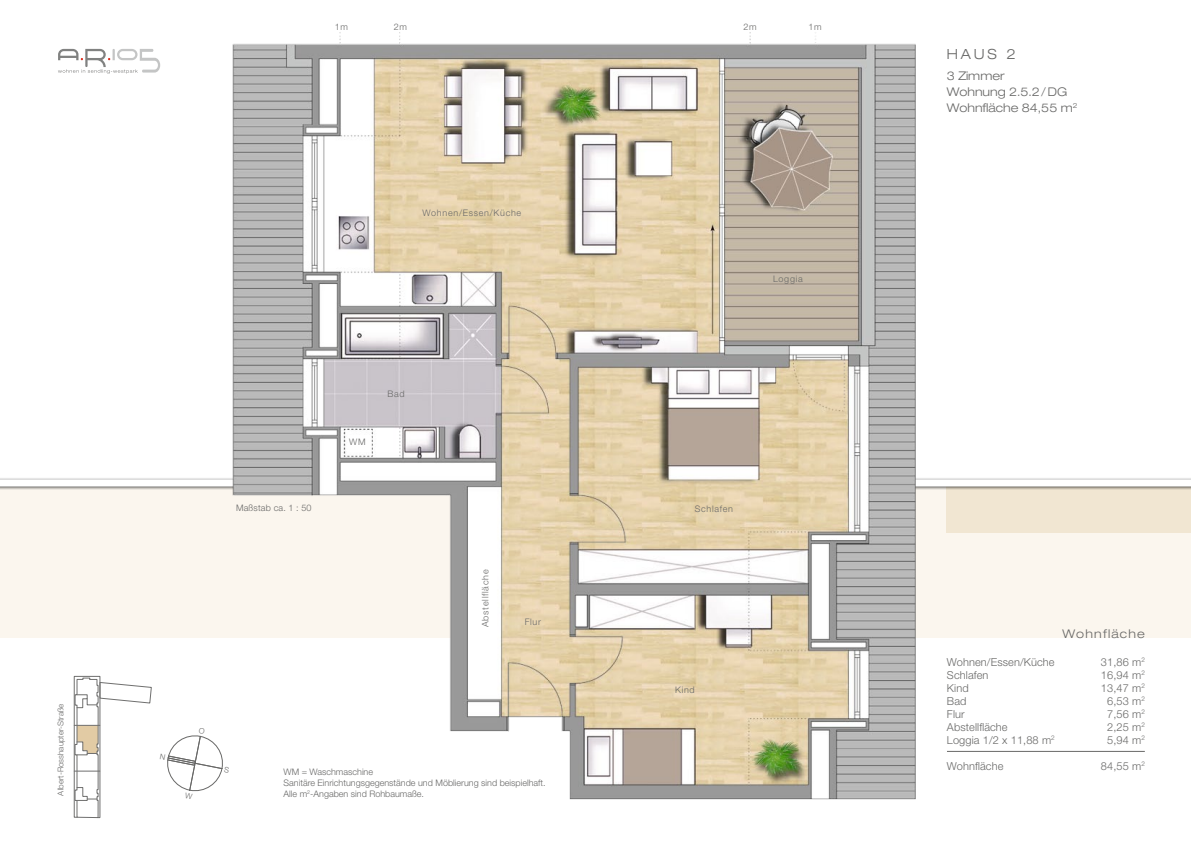
<style>
.page{position:relative;width:1191px;height:842px;background:#fff}
.page>*{position:absolute;margin:0;border:0;box-sizing:border-box;transform-origin:0 0}
.t1{font:300 expanded 14px "Helvetica Neue LT Pro";color:#686867}
.t2{font:300 expanded 12px/16px "Helvetica Neue LT Pro";color:#686867}
.t3{font:300 expanded 12px "Helvetica Neue LT Pro";letter-spacing:.1em;color:#686867}
.t4{font:300 11px "Helvetica Neue LT Pro";letter-spacing:.01em;color:#686867}
.t5{font:300 9px/11px "Helvetica Neue LT Pro";color:#686867}
.t6{font:300 9px "Helvetica Neue LT Pro";letter-spacing:.08em;color:#686867}
.t7{font:300 9px "Helvetica Neue LT Pro";letter-spacing:.02em;color:#686867}
.t8{font:300 8px "Helvetica Neue LT Pro";color:#686867}
</style>
<div class="page">
<div style="left:0;top:483px;width:1191px;height:155px;background:#fbf6ee"></div>
<div style="left:947px;top:486px;width:244px;height:47px;background:#f1e6d2"></div>
<div style="left:0;top:477px;width:1191px;height:14px;background:#000;opacity:.75"></div>
<div style="left:0;top:479px;width:1191px;height:7px;background:#fff"></div>
<svg style="left:58px;top:49px;width:102px;height:25px"></svg>
<svg style="left:74px;top:676px;width:78px;height:142px"></svg>
<img style="left:210px;top:32px;width:714px;height:768px">
<hr style="left:947px;top:751px;width:197px;height:1px;background:#686867">
<svg style="left:167px;top:727px;width:62px;height:72px"></svg>
<p class="t8" style="left:56px;top:795px;width:94px;rotate:-90deg">Albert-Rosshaupter-Straße</p>
<p class="t5" style="left:335px;top:21px;width:15px">1m</p>
<p class="t5" style="left:394px;top:21px;width:15px">2m</p>
<p class="t5" style="left:743px;top:21px;width:15px">2m</p>
<p class="t5" style="left:808px;top:21px;width:15px">1m</p>
<p class="t6" style="left:422px;top:207px;width:100px">Wohnen/Essen/Küche</p>
<p class="t7" style="left:236px;top:502px;width:77px">Maßstab ca. 1 : 50</p>
<p class="t5" style="left:349px;top:436px;width:18px">WM</p>
<p class="t5" style="left:387px;top:388px;width:19px">Bad</p>
<p class="t6" style="left:480px;top:627px;width:59px;rotate:-90deg">Abstellfläche</p>
<p class="t5" style="left:525px;top:616px;width:18px">Flur</p>
<p class="t5" style="left:283px;top:766px;width:264px">WM = Waschmaschine<br>Sanitäre Einrichtungsgegenstände und Möblierung sind beispielhaft.<br>Alle m<sup>2</sup>-Angaben sind Rohbaumaße.</p>
<p class="t5" style="left:773px;top:273px;width:31px">Loggia</p>
<p class="t6" style="left:694px;top:503px;width:40px">Schlafen</p>
<p class="t5" style="left:675px;top:684px;width:21px">Kind</p>
<h1 class="t1" style="left:947px;top:46px;width:70px">Haus 2</h1>
<h2 class="t2" style="left:947px;top:67px;width:132px">3 Zimmer<br>Wohnung 2.5.2/DG<br>Wohnfläche 84,55 m<sup>2</sup></h2>
<h2 class="t3" style="left:1062px;top:626px;width:84px">Wohnfläche</h2>
<p class="t4" style="left:947px;top:655px;width:109px">Wohnen/Essen/Küche</p>
<p class="t4" style="left:1101px;top:655px;width:46px">31,86 m<sup>2</sup></p>
<p class="t4" style="left:947px;top:668px;width:43px">Schlafen</p>
<p class="t4" style="left:1101px;top:668px;width:46px">16,94 m<sup>2</sup></p>
<p class="t4" style="left:947px;top:681px;width:23px">Kind</p>
<p class="t4" style="left:1101px;top:681px;width:46px">13,47 m<sup>2</sup></p>
<p class="t4" style="left:947px;top:694px;width:21px">Bad</p>
<p class="t4" style="left:1107px;top:694px;width:39px">6,53 m<sup>2</sup></p>
<p class="t4" style="left:947px;top:707px;width:19px">Flur</p>
<p class="t4" style="left:1107px;top:707px;width:39px">7,56 m<sup>2</sup></p>
<p class="t4" style="left:947px;top:720px;width:62px">Abstellfläche</p>
<p class="t4" style="left:1107px;top:720px;width:39px">2,25 m<sup>2</sup></p>
<p class="t4" style="left:947px;top:733px;width:109px">Loggia 1/2 x 11,88 m<sup>2</sup></p>
<p class="t4" style="left:1107px;top:733px;width:39px">5,94 m<sup>2</sup></p>
<p class="t4" style="left:947px;top:759px;width:58px">Wohnfläche</p>
<p class="t4" style="left:1101px;top:759px;width:46px">84,55 m<sup>2</sup></p>
</div>
